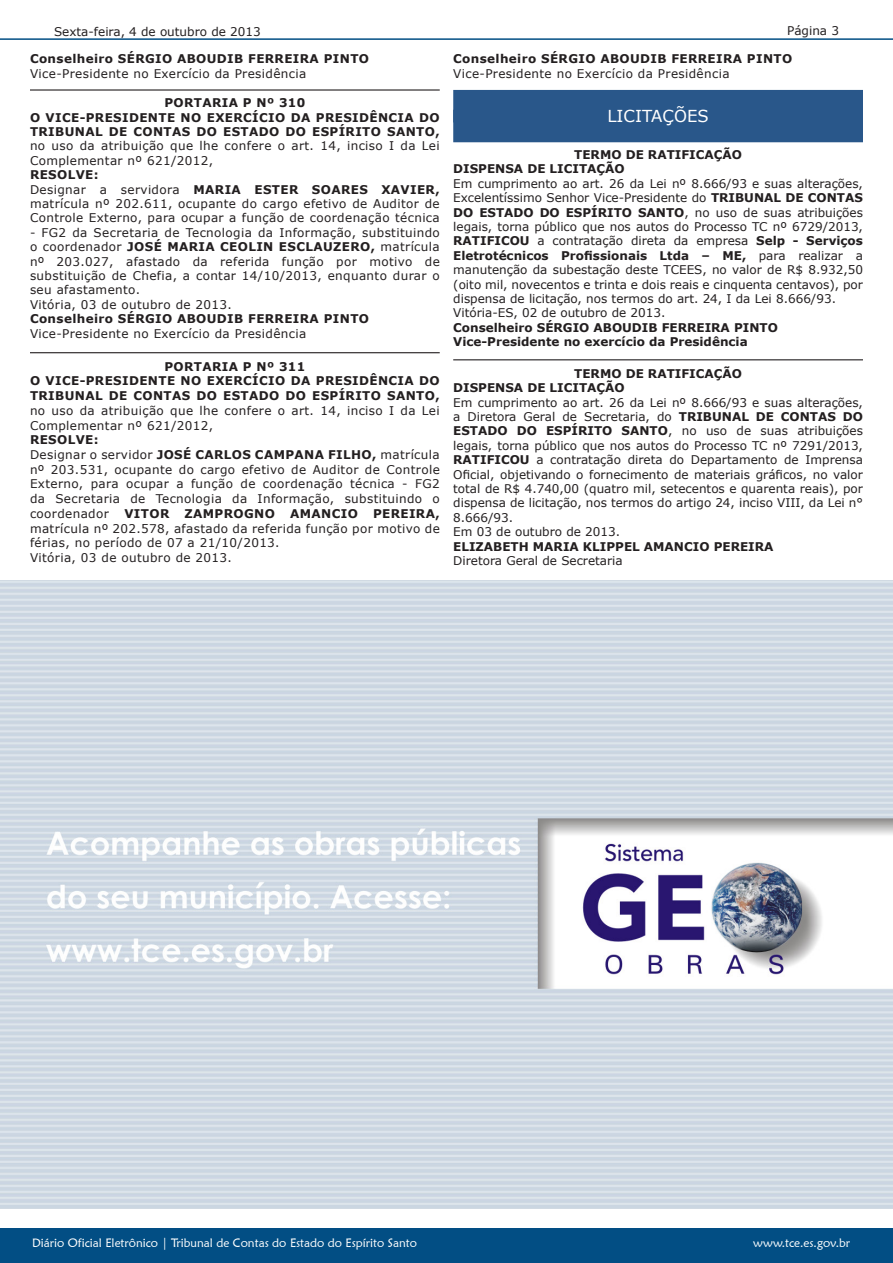
<style>
.page{position:relative;width:893px;height:1263px;background:#fff}
.page>*{position:absolute;margin:0;border:0;box-sizing:border-box;transform-origin:0 0}
.Seção{font:16.5px "Verdana";color:#fff}
.Notícia{font:12px/14.4px "Verdana";letter-spacing:.03em;color:#231f20;text-align:justify}
.Notícia-2{font:700 12px/14.4px "Verdana";letter-spacing:.03em;color:#231f20;text-align:justify}
.Notícia-3{font:700 12px "Verdana";color:#231f20}
.Notícia-4{font:12px "Verdana";color:#231f20}
.t1{font:12px "Maiandra GD";color:#fff}
.s1{font-weight:400}
.s2{font-weight:700}
</style>
<div class="page">
<div style="left:0;top:1229px;width:893px;height:34px;background:#024e84"></div>
<hr style="left:0;top:38px;width:893px;height:2px;background:#024e84">
<div style="left:453px;top:90px;width:410px;height:32px;background:#29578a"></div>
<div style="left:453px;top:110px;width:410px;height:32px;background:#29578a"></div>
<hr style="left:30px;top:89px;width:410px;height:2px;background:#231f20">
<hr style="left:30px;top:352px;width:410px;height:1px;background:#231f20">
<hr style="left:453px;top:359px;width:410px;height:1px;background:#231f20">
<img style="left:0;top:581px;width:893px;height:628px">
<p class="Notícia-4" style="left:54px;top:23px;width:208px">Sexta-feira, 4 de outubro de 2013</p>
<p class="Notícia-2" style="left:30px;top:51px;width:341px">Conselheiro SÉRGIO ABOUDIB FERREIRA PINTO</p>
<p class="Notícia" style="left:30px;top:66px;width:278px">Vice-Presidente no Exercício da Presidência</p>
<p class="Notícia-2" style="left:164px;top:95px;width:142px">PORTARIA P Nº 310</p>
<p class="Notícia-2" style="left:30px;top:110px;width:411px">O VICE-PRESIDENTE NO EXERCÍCIO DA PRESIDÊNCIA DO TRIBUNAL DE CONTAS DO ESTADO DO ESPÍRITO SANTO, <span class="s1">no uso da atribuição que lhe confere o art. 14, inciso I da Lei Complementar nº 621/2012,</span></p>
<p class="Notícia-2" style="left:30px;top:167px;width:70px">RESOLVE:</p>
<p class="Notícia" style="left:30px;top:182px;width:411px">Designar a servidora <span class="s2">MARIA ESTER SOARES XAVIER, </span>matrícula nº 202.611, ocupante do cargo efetivo de Auditor de Controle Externo, para ocupar a função de coordenação técnica</p>
<p class="Notícia" style="left:30px;top:225px;width:411px">- FG2 da Secretaria de Tecnologia da Informação, substituindo o coordenador <span class="s2">JOSÉ MARIA CEOLIN ESCLAUZERO,</span> matrícula nº 203.027, afastado da referida função por motivo de substituição de Chefia, a contar 14/10/2013, enquanto durar o seu afastamento.</p>
<p class="Notícia" style="left:30px;top:297px;width:203px">Vitória, 03 de outubro de 2013.</p>
<p class="Notícia-2" style="left:30px;top:311px;width:341px">Conselheiro SÉRGIO ABOUDIB FERREIRA PINTO</p>
<p class="Notícia" style="left:30px;top:326px;width:278px">Vice-Presidente no Exercício da Presidência</p>
<p class="Notícia-2" style="left:164px;top:359px;width:142px">PORTARIA P Nº 311</p>
<p class="Notícia-2" style="left:30px;top:373px;width:411px">O VICE-PRESIDENTE NO EXERCÍCIO DA PRESIDÊNCIA DO TRIBUNAL DE CONTAS DO ESTADO DO ESPÍRITO SANTO, <span class="s1">no uso da atribuição que lhe confere o art. 14, inciso I da Lei Complementar nº 621/2012,</span></p>
<p class="Notícia-2" style="left:30px;top:432px;width:70px">RESOLVE:</p>
<p class="Notícia" style="left:30px;top:447px;width:411px">Designar o servidor <span class="s2">JOSÉ CARLOS CAMPANA FILHO,</span> matrícula nº 203.531, ocupante do cargo efetivo de Auditor de Controle Externo, para ocupar a função de coordenação técnica - FG2 da Secretaria de Tecnologia da Informação, substituindo o coordenador</p>
<p class="Notícia-2" style="left:124px;top:506px;width:46px">VITOR</p>
<p class="Notícia-2" style="left:185px;top:506px;width:92px">ZAMPROGNO</p>
<p class="Notícia-2" style="left:290px;top:506px;width:69px">AMANCIO</p>
<p class="Notícia" style="left:30px;top:506px;width:411px;text-indent:343px"><span class="s2">PEREIRA, </span>matrícula nº 202.578, afastado da referida função por motivo de férias, no período de 07 a 21/10/2013.</p>
<p class="Notícia" style="left:30px;top:550px;width:203px">Vitória, 03 de outubro de 2013.</p>
<p class="Notícia" style="left:787px;top:23px;width:53px">Página 3</p>
<p class="Notícia-2" style="left:453px;top:51px;width:341px">Conselheiro SÉRGIO ABOUDIB FERREIRA PINTO</p>
<p class="Notícia" style="left:453px;top:66px;width:278px">Vice-Presidente no Exercício da Presidência</p>
<p class="Seção" style="left:607px;top:105px;width:103px">LICITAÇÕES</p>
<p class="Notícia-3" style="left:574px;top:146px;width:169px">TERMO DE RATIFICAÇÃO</p>
<p class="Notícia-3" style="left:453px;top:160px;width:173px">DISPENSA DE LICITAÇÃO</p>
<p class="Notícia" style="left:453px;top:176px;width:411px">Em cumprimento ao art. 26 da Lei nº 8.666/93 e suas alterações, Excelentíssimo Senhor Vice-Presidente do <span class="s2">TRIBUNAL DE CONTAS DO ESTADO DO ESPÍRITO SANTO</span>, no uso de suas atribuições legais, torna público que nos autos do Processo TC nº 6729/2013, <span class="s2">RATIFICOU</span> a contratação direta da empresa <span class="s2">Selp - Serviços Eletrotécnicos Profissionais Ltda – ME,</span> para realizar a manutenção da subestação deste TCEES, no valor de R$ 8.932,50 (oito mil, novecentos e trinta e dois reais e cinquenta centavos), por dispensa de licitação, nos termos do art. 24, I da Lei 8.666/93.</p>
<p class="Notícia-4" style="left:453px;top:305px;width:214px">Vitória-ES, 02 de outubro de 2013.</p>
<p class="Notícia-3" style="left:453px;top:319px;width:326px">Conselheiro SÉRGIO ABOUDIB FERREIRA PINTO</p>
<p class="Notícia-3" style="left:453px;top:333px;width:296px">Vice-Presidente no exercício da Presidência</p>
<p class="Notícia-3" style="left:574px;top:365px;width:169px">TERMO DE RATIFICAÇÃO</p>
<p class="Notícia-3" style="left:453px;top:379px;width:173px">DISPENSA DE LICITAÇÃO</p>
<p class="Notícia" style="left:453px;top:395px;width:411px">Em cumprimento ao art. 26 da Lei nº 8.666/93 e suas alterações, a Diretora Geral de Secretaria, do <span class="s2">TRIBUNAL DE CONTAS DO ESTADO DO ESPÍRITO SANTO</span>, no uso de suas atribuições legais, torna público que nos autos do Processo TC nº 7291/2013, <span class="s2">RATIFICOU</span> a contratação direta do Departamento de Imprensa Oficial, objetivando o fornecimento de materiais gráficos, no valor total de R$ 4.740,00 (quatro mil, setecentos e quarenta reais), por dispensa de licitação, nos termos do artigo 24, inciso VIII, da Lei n° 8.666/93.</p>
<p class="Notícia-4" style="left:453px;top:524px;width:168px">Em 03 de outubro de 2013.</p>
<p class="Notícia-3" style="left:453px;top:538px;width:322px">ELIZABETH MARIA KLIPPEL AMANCIO PEREIRA</p>
<p class="Notícia-4" style="left:453px;top:552px;width:171px">Diretora Geral de Secretaria</p>
<p class="t1" style="left:32px;top:1235px;width:386px">Diário Oficial Eletrônico | Tribunal de Contas do Estado do Espírito Santo</p>
<p class="t1" style="left:753px;top:1235px;width:98px">www.tce.es.gov.br</p>
</div>
